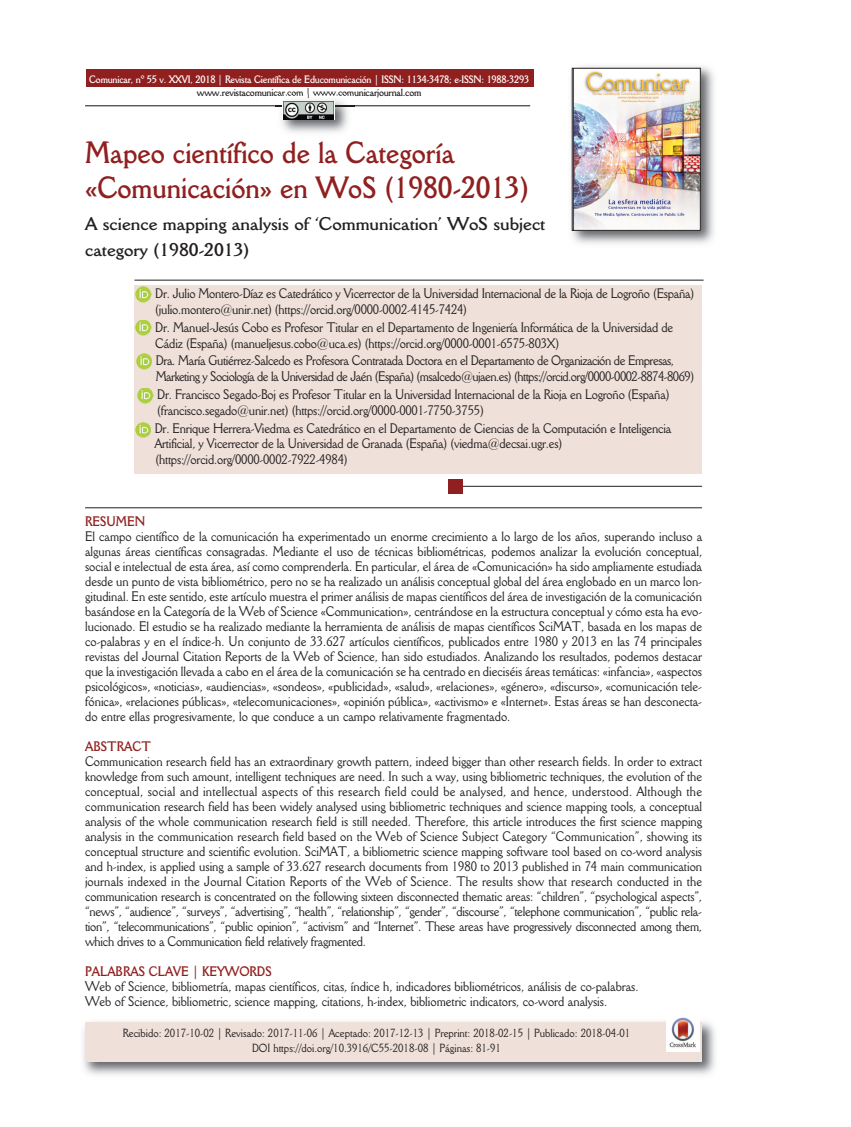
<style>
.page{position:relative;width:851px;height:1127px;background:#fff}
.page>*{position:absolute;margin:0;border:0;box-sizing:border-box;transform-origin:0 0}
.t1{font:700 30px/34.5px "Della Robbia BT";color:#90201f;scale:.9 1}
.t2{font:700 18px/26px "Della Robbia BT";color:#231f20}
.t3{font:13.5px/15px "Della Robbia BT";letter-spacing:-.015em;color:#231f20;scale:.9 1}
.t4{font:13.5px/15.8px "Della Robbia BT";letter-spacing:-.035em;color:#231f20;scale:.9 1}
.t5{font:700 13.5px "Della Robbia BT";color:#90201f;scale:.9 1}
.t6{font:11.55px/15px "Della Robbia BT";color:#231f20;text-align:center;scale:.9 1}
.t7{font:700 10.5px "Della Robbia BT";letter-spacing:-.02em;color:#fff;scale:.9 1}
.t8{font:700 10.5px "Della Robbia BT";letter-spacing:-.02em;color:#231f20;scale:.9 1}
</style>
<div class="page">
<hr style="left:85px;top:105px;width:445px;height:1px;background:#231f20">
<div style="left:86px;top:70px;width:447px;height:17px;background:#90201f"></div>
<div style="left:134px;top:285px;width:568px;height:188px;background:#efe1da"></div>
<img style="left:83px;top:1021px;width:632px;height:54px">
<div style="left:85px;top:1022px;width:617px;height:40px;background:#efe1da"></div>
<img style="left:571px;top:66px;width:143px;height:178px">
<img style="left:574px;top:70px;width:124px;height:159px">
<div style="left:572px;top:68px;width:128px;height:163px;border:1px solid #231f20"></div>
<hr style="left:134px;top:280px;width:569px;height:1px;background:#231f20">
<hr style="left:85px;top:507px;width:617px;height:1px;background:#231f20">
<hr style="left:460px;top:486px;width:242px;height:1px;background:#231f20">
<img style="left:666px;top:1017px;width:33px;height:34px">
<div style="left:447px;top:479px;width:15px;height:14px;background:#90201f"></div>
<img style="left:275px;top:94px;width:80px;height:39px">
<img style="left:275px;top:105px;width:80px;height:1px">
<svg style="left:282px;top:101px;width:53px;height:19px"></svg>
<img style="left:283px;top:102px;width:50px;height:17px">
<img style="left:136px;top:287px;width:15px;height:15px">
<img style="left:136px;top:320px;width:15px;height:15px">
<img style="left:136px;top:354px;width:15px;height:15px">
<img style="left:138px;top:388px;width:15px;height:16px">
<img style="left:135px;top:423px;width:15px;height:15px">
<p class="t7" style="left:89px;top:75px;width:490px">Comunicar, nº 55 v. XXVI, 2018 | Revista Científica de Educomunicación | ISSN: 1134-3478; e-ISSN: 1988-3293</p>
<p class="t8" style="left:197px;top:88px;width:251px">www.revistacomunicar.com | www.comunicarjournal.com</p>
<h1 class="t1" style="left:85px;top:139px;width:495px">Mapeo científico de la Categoría «Comunicación» en WoS (1980-2013)</h1>
<h2 class="t2" style="left:85px;top:212px;width:461px">A science mapping analysis of ‘Communication’ WoS subject category (1980-2013)</h2>
<p class="t3" style="left:155px;top:287px;width:600px;line-height:15.8px">Dr. Julio Montero-Díaz es Catedrático y Vicerrector de la Universidad Internacional de la Rioja de Logroño (España) (julio.montero@unir.net) (https://orcid.org/0000-0002-4145-7424)</p>
<p class="t3" style="left:155px;top:320px;width:577px;line-height:15.8px">Dr. Manuel-Jesús Cobo es Profesor Titular en el Departamento de Ingeniería Informática de la Universidad de<br>Cádiz (España) (manueljesus.cobo@uca.es) (https://orcid.org/0000-0001-6575-803X)</p>
<p class="t4" style="left:156px;top:354px;width:599px">Dra. María Gutiérrez-Salcedo es Profesora Contratada Doctora en el Departamento de Organización de Empresas,<br>Marketing y Sociología de la Universidad de Jaén (España) (msalcedo@ujaen.es) (https://orcid.org/0000-0002-8874-8069)</p>
<p class="t3" style="left:157px;top:388px;width:570px;line-height:15.8px">Dr. Francisco Segado-Boj es Profesor Titular en la Universidad Internacional de la Rioja en Logroño (España) (francisco.segado@unir.net) (https://orcid.org/0000-0001-7750-3755)</p>
<p class="t3" style="left:155px;top:421px;width:575px;line-height:15.8px">Dr. Enrique Herrera-Viedma es Catedrático en el Departamento de Ciencias de la Computación e Inteligencia<br>Artificial, y Vicerrector de la Universidad de Granada (España) (viedma@decsai.ugr.es) (https://orcid.org/0000-0002-7922-4984)</p>
<p class="t5" style="left:85px;top:516px;width:68px">RESUMEN</p>
<p class="t3" style="left:85px;top:529px;width:687px;text-align:justify">El campo científico de la comunicación ha experimentado un enorme crecimiento a lo largo de los años, superando incluso a algunas áreas científicas consagradas. Mediante el uso de técnicas bibliométricas, podemos analizar la evolución conceptual, social e intelectual de esta área, así como comprenderla. En particular, el área de «Comunicación» ha sido ampliamente estudiada desde un punto de vista bibliométrico, pero no se ha realizado un análisis conceptual global del área englobado en un marco lon&shy;gitudinal. En este sentido, este artículo muestra el primer análisis de mapas científicos del área de investigación de la comunicación basándose en la Categoría de la Web of Science «Communication», centrándose en la estructura conceptual y cómo esta ha evo&shy;lucionado. El estudio se ha realizado mediante la herramienta de análisis de mapas científicos SciMAT, basada en los mapas de co-palabras y en el índice-h. Un conjunto de 33.627 artículos científicos, publicados entre 1980 y 2013 en las 74 principales revistas del Journal Citation Reports de la Web of Science, han sido estudiados. Analizando los resultados, podemos destacar que la investigación llevada a cabo en el área de la comunicación se ha centrado en dieciséis áreas temáticas: «infancia», «aspectos psicológicos», «noticias», «audiencias», «sondeos», «publicidad», «salud», «relaciones», «género», «discurso», «comunicación tele&shy;fónica», «relaciones públicas», «telecomunicaciones», «opinión pública», «activismo» e «Internet». Estas áreas se han desconecta&shy;do entre ellas progresivamente, lo que conduce a un campo relativamente fragmentado.</p>
<p class="t5" style="left:85px;top:741px;width:75px">ABSTRACT</p>
<p class="t3" style="left:85px;top:754px;width:687px;text-align:justify">Communication research field has an extraordinary growth pattern, indeed bigger than other research fields. In order to extract knowledge from such amount, intelligent techniques are need. In such a way, using bibliometric techniques, the evolution of the conceptual, social and intellectual aspects of this research field could be analysed, and hence, understood. Although the communication research field has been widely analysed using bibliometric techniques and science mapping tools, a conceptual analysis of the whole communication research field is still needed. Therefore, this article introduces the first science mapping analysis in the communication research field based on the Web of Science Subject Category “Communication”, showing its conceptual structure and scientific evolution. SciMAT, a bibliometric science mapping software tool based on co-word analysis and h-index, is applied using a sample of 33.627 research documents from 1980 to 2013 published in 74 main communication journals indexed in the Journal Citation Reports of the Web of Science. The results show that research conducted in the communication research is concentrated on the following sixteen disconnected thematic areas: “children”, “psychological aspects”, “news”, “audience”, “surveys”, “advertising”, “health”, “relationship”, “gender”, “discourse”, “telephone communication”, “public rela&shy;tion”, “telecommunications”, “public opinion”, “activism” and “Internet”. These areas have progressively disconnected among them, which drives to a Communication field relatively fragmented.</p>
<p class="t5" style="left:85px;top:966px;width:209px">PALABRAS CLAVE | KEYWORDS</p>
<p class="t3" style="left:85px;top:979px;width:616px">Web of Science, bibliometría, mapas científicos, citas, índice h, indicadores bibliométricos, análisis de co-palabras.<br>Web of Science, bibliometric, science mapping, citations, h-index, bibliometric indicators, co-word analysis.</p>
<p class="t6" style="left:123px;top:1026px;width:565px">Recibido: 2017-10-02 | Revisado: 2017-11-06 | Aceptado: 2017-12-13 | Preprint: 2018-02-15 | Publicado: 2018-04-01<br>DOI https://doi.org/10.3916/C55-2018-08 | Páginas: 81-91</p>
</div>
